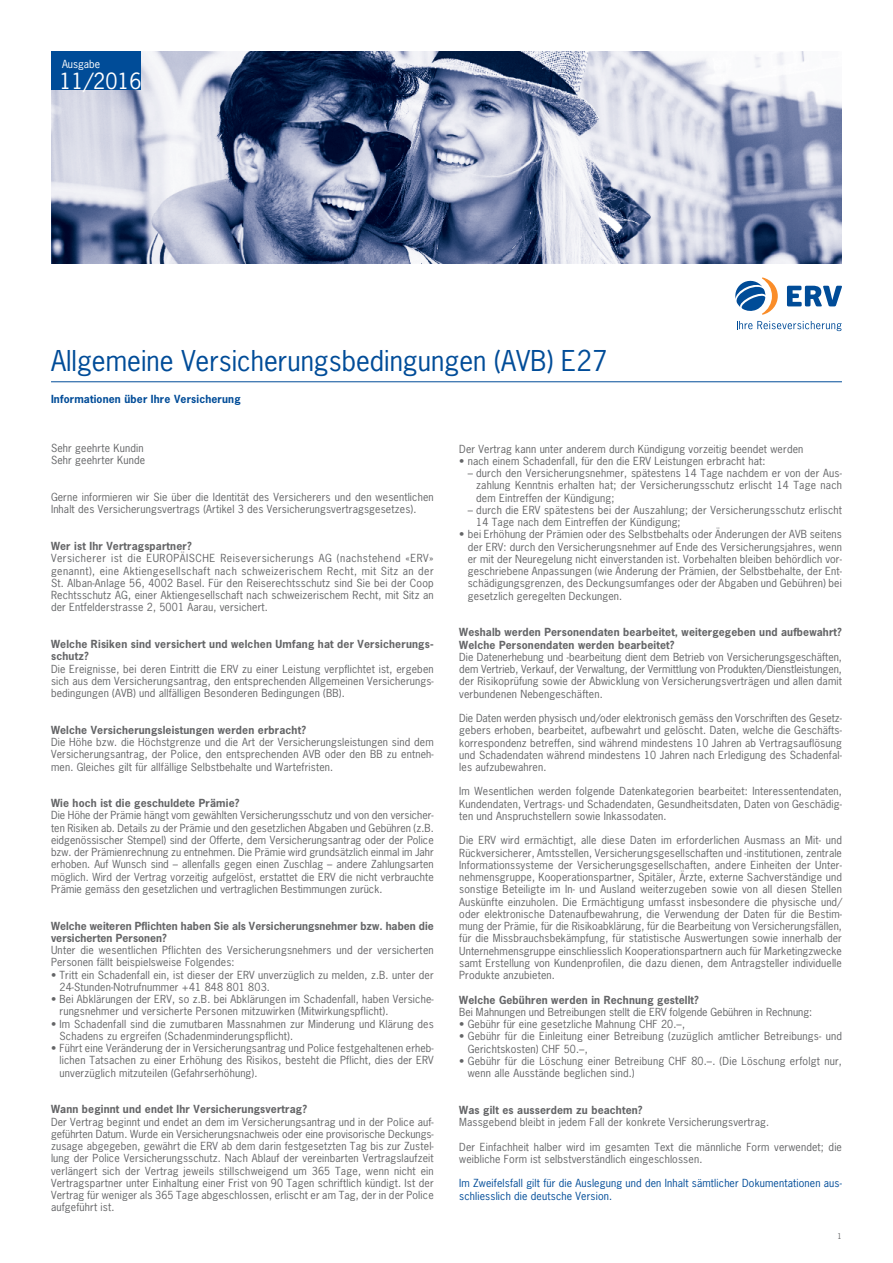
<style>
.page{position:relative;width:893px;height:1263px;background:#fff}
.page>*{position:absolute;margin:0;border:0;box-sizing:border-box;transform-origin:0 0}
.t1{font:27px "News Gothic Std";color:#004c98}
.t2{font:21px "News Gothic Std";color:#fff}
.t3{font:10.5px/12.3px "News Gothic Std";letter-spacing:.015em;color:#646567;text-align:justify}
.t4{font:700 10.5px/12.3px "News Gothic Std";letter-spacing:.015em;color:#646567}
.t5{font:10.5px/12.3px "News Gothic Std";letter-spacing:.015em;color:#004c98}
.t6{font:700 10.5px "News Gothic Std";letter-spacing:.015em;color:#004c98}
.t7{font:10.5px "News Gothic Std";color:#fff}
.t8{font:7.5px "News Gothic Std";color:#646567}
</style>
<div class="page">
<img style="left:51px;top:51px;width:791px;height:213px">
<hr style="left:51px;top:381px;width:791px;height:1px;background:#004c98">
<div style="left:51px;top:51px;width:89px;height:38px;background:#004c98"></div>
<svg style="left:787px;top:286px;width:55px;height:20px"></svg>
<svg style="left:737px;top:321px;width:104px;height:10px"></svg>
<svg style="left:735px;top:277px;width:43px;height:38px"></svg>
<p class="t7" style="left:62px;top:58px;width:40px">Ausgabe</p>
<h2 class="t2" style="left:60px;top:68px;width:84px">11/2016</h2>
<h1 class="t1" style="left:51px;top:343px;width:558px">Allgemeine Versicherungsbedingungen (AVB) E27</h1>
<p class="t6" style="left:51px;top:392px;width:191px">Informationen über Ihre Versicherung</p>
<p class="t3" style="left:51px;top:442px;width:96px">Sehr geehrte Kundin<br>Sehr geehrter Kunde</p>
<p class="t3" style="left:51px;top:491px;width:384px">Gerne informieren wir Sie über die Identität des Versicherers und den wesentlichen<br>Inhalt des Versicherungsvertrags (Artikel 3 des Versicherungsvertragsgesetzes).</p>
<p class="t4" style="left:51px;top:540px;width:142px">Wer ist Ihr Vertragspartner?</p>
<p class="t3" style="left:51px;top:552px;width:384px">Versicherer ist die EUROPÄISCHE Reiseversicherungs AG (nachstehend «ERV» genannt), eine Aktiengesellschaft nach schweizerischem Recht, mit Sitz an der St. Alban-Anlage 56, 4002 Basel. Für den Reiserechtsschutz sind Sie bei der Coop Rechtsschutz AG, einer Aktiengesellschaft nach schweizerischem Recht, mit Sitz an der Entfelderstrasse 2, 5001 Aarau, versichert.</p>
<p class="t4" style="left:51px;top:638px;width:384px">Welche Risiken sind versichert und welchen Umfang hat der Versicherungs&shy;schutz?</p>
<p class="t3" style="left:51px;top:662px;width:384px">Die Ereignisse, bei deren Eintritt die ERV zu einer Leistung verpflichtet ist, ergeben sich aus dem Versicherungsantrag, den entsprechenden Allgemeinen Versicherungs&shy;bedingungen (AVB) und allfälligen Besonderen Bedingungen (BB).</p>
<p class="t4" style="left:51px;top:723px;width:256px">Welche Versicherungsleistungen werden erbracht?</p>
<p class="t3" style="left:51px;top:736px;width:384px">Die Höhe bzw. die Höchstgrenze und die Art der Versicherungsleistungen sind dem Versicherungsantrag, der Police, den entsprechenden AVB oder den BB zu entneh&shy;men. Gleiches gilt für allfällige Selbstbehalte und Wartefristen.</p>
<p class="t4" style="left:51px;top:797px;width:190px">Wie hoch ist die geschuldete Prämie?</p>
<p class="t3" style="left:51px;top:809px;width:384px">Die Höhe der Prämie hängt vom gewählten Versicherungsschutz und von den versicher&shy;ten Risiken ab. Details zu der Prämie und den gesetzlichen Abgaben und Gebühren (z.B. eidgenössischer Stempel) sind der Offerte, dem Versicherungsantrag oder der Police bzw. der Prämienrechnung zu entnehmen. Die Prämie wird grundsätzlich einmal im Jahr erhoben. Auf Wunsch sind – allenfalls gegen einen Zuschlag – andere Zahlungsarten möglich. Wird der Vertrag vorzeitig aufgelöst, erstattet die ERV die nicht verbrauchte Prämie gemäss den gesetzlichen und vertraglichen Bestimmungen zurück.</p>
<p class="t4" style="left:51px;top:919px;width:384px">Welche weiteren Pflichten haben Sie als Versicherungsnehmer bzw. haben die versicherten Personen?</p>
<p class="t3" style="left:51px;top:944px;width:384px">Unter die wesentlichen Pflichten des Versicherungsnehmers und der versicherten<br>Personen fällt beispielsweise Folgendes:</p>
<p class="t3" style="left:60px;top:968px;width:376px;text-indent:-9px">• Tritt ein Schadenfall ein, ist dieser der ERV unverzüglich zu melden, z.B. unter der<br>24-Stunden-Notrufnummer +41 848 801 803.</p>
<p class="t3" style="left:60px;top:993px;width:376px;text-indent:-9px">• Bei Abklärungen der ERV, so z.B. bei Abklärungen im Schadenfall, haben Versiche&shy;rungsnehmer und versicherte Personen mitzuwirken (Mitwirkungspflicht).</p>
<p class="t3" style="left:60px;top:1017px;width:376px;text-indent:-9px">• Im Schadenfall sind die zumutbaren Massnahmen zur Minderung und Klärung des<br>Schadens zu ergreifen (Schadenminderungspflicht).</p>
<p class="t3" style="left:60px;top:1042px;width:376px;text-indent:-9px">• Führt eine Veränderung der in Versicherungsantrag und Police festgehaltenen erheb&shy;lichen Tatsachen zu einer Erhöhung des Risikos, besteht die Pflicht, dies der ERV unverzüglich mitzuteilen (Gefahrserhöhung).</p>
<p class="t4" style="left:51px;top:1103px;width:258px">Wann beginnt und endet Ihr Versicherungsvertrag?</p>
<p class="t3" style="left:51px;top:1115px;width:384px">Der Vertrag beginnt und endet an dem im Versicherungsantrag und in der Police auf&shy;geführten Datum. Wurde ein Versicherungsnachweis oder eine provisorische Deckungs&shy;zusage abgegeben, gewährt die ERV ab dem darin festgesetzten Tag bis zur Zustel&shy;lung der Police Versicherungsschutz. Nach Ablauf der vereinbarten Vertragslaufzeit verlängert sich der Vertrag jeweils stillschweigend um 365 Tage, wenn nicht ein Vertragspartner unter Einhaltung einer Frist von 90 Tagen schriftlich kündigt. Ist der Vertrag für weniger als 365 Tage abgeschlossen, erlischt er am Tag, der in der Police aufgeführt ist.</p>
<p class="t3" style="left:459px;top:442px;width:346px">Der Vertrag kann unter anderem durch Kündigung vorzeitig beendet werden</p>
<p class="t3" style="left:459px;top:455px;width:308px">• nach einem Schadenfall, für den die ERV Leistungen erbracht hat:</p>
<p class="t3" style="left:476px;top:467px;width:367px;text-indent:-9px">– durch den Versicherungsnehmer, spätestens 14 Tage nachdem er von der Aus&shy;zahlung Kenntnis erhalten hat; der Versicherungsschutz erlischt 14 Tage nach dem Eintreffen der Kündigung;</p>
<p class="t3" style="left:476px;top:504px;width:367px;text-indent:-9px">– durch die ERV spätestens bei der Auszahlung; der Versicherungsschutz erlischt<br>14 Tage nach dem Eintreffen der Kündigung;</p>
<p class="t3" style="left:468px;top:528px;width:376px;text-indent:-9px">• bei Erhöhung der Prämien oder des Selbstbehalts oder Änderungen der AVB seitens der ERV: durch den Versicherungsnehmer auf Ende des Versicherungsjahres, wenn er mit der Neuregelung nicht einverstanden ist. Vorbehalten bleiben behördlich vor&shy;geschriebene Anpassungen (wie Änderung der Prämien, der Selbstbehalte, der Ent&shy;schädigungsgrenzen, des Deckungsumfanges oder der Abgaben und Gebühren) bei gesetzlich geregelten Deckungen.</p>
<p class="t4" style="left:459px;top:626px;width:384px">Weshalb werden Personendaten bearbeitet, weitergegeben und aufbewahrt?<br>Welche Personendaten werden bearbeitet?</p>
<p class="t3" style="left:459px;top:651px;width:384px">Die Datenerhebung und -bearbeitung dient dem Betrieb von Versicherungsgeschäften, dem Vertrieb, Verkauf, der Verwaltung, der Vermittlung von Produkten/Dienstleistungen, der Risikoprüfung sowie der Abwicklung von Versicherungsverträgen und allen damit verbundenen Nebengeschäften.</p>
<p class="t3" style="left:459px;top:712px;width:384px">Die Daten werden physisch und/oder elektronisch gemäss den Vorschriften des Gesetz&shy;gebers erhoben, bearbeitet, aufbewahrt und gelöscht. Daten, welche die Geschäfts&shy;korrespondenz betreffen, sind während mindestens 10 Jahren ab Vertragsauflösung und Schadendaten während mindestens 10 Jahren nach Erledigung des Schadenfal&shy;les aufzubewahren.</p>
<p class="t3" style="left:459px;top:785px;width:384px">Im Wesentlichen werden folgende Datenkategorien bearbeitet: Interessentendaten, Kundendaten, Vertrags- und Schadendaten, Gesundheitsdaten, Daten von Geschädig&shy;ten und Anspruchstellern sowie Inkassodaten.</p>
<p class="t3" style="left:459px;top:834px;width:384px">Die ERV wird ermächtigt, alle diese Daten im erforderlichen Ausmass an Mit- und Rückversicherer, Amtsstellen, Versicherungsgesellschaften und -institutionen, zentrale Informationssysteme der Versicherungsgesellschaften, andere Einheiten der Unter&shy;nehmensgruppe, Kooperationspartner, Spitäler, Ärzte, externe Sachverständige und sonstige Beteiligte im In- und Ausland weiterzugeben sowie von all diesen Stellen Auskünfte einzuholen. Die Ermächtigung umfasst insbesondere die physische und/ oder elektronische Datenaufbewahrung, die Verwendung der Daten für die Bestim&shy;mung der Prämie, für die Risikoabklärung, für die Bearbeitung von Versicherungsfällen, für die Missbrauchsbekämpfung, für statistische Auswertungen sowie innerhalb der Unternehmensgruppe einschliesslich Kooperationspartnern auch für Marketingzwecke samt Erstellung von Kundenprofilen, die dazu dienen, dem Antragsteller individuelle Produkte anzubieten.</p>
<p class="t4" style="left:459px;top:993px;width:241px">Welche Gebühren werden in Rechnung gestellt?</p>
<p class="t3" style="left:459px;top:1006px;width:354px">Bei Mahnungen und Betreibungen stellt die ERV folgende Gebühren in Rechnung:</p>
<p class="t3" style="left:459px;top:1018px;width:227px">• Gebühr für eine gesetzliche Mahnung CHF 20.–,</p>
<p class="t3" style="left:468px;top:1030px;width:376px;text-indent:-9px">• Gebühr für die Einleitung einer Betreibung (zuzüglich amtlicher Betreibungs- und<br>Gerichtskosten) CHF 50.–,</p>
<p class="t3" style="left:468px;top:1055px;width:376px;text-indent:-9px">• Gebühr für die Löschung einer Betreibung CHF 80.–. (Die Löschung erfolgt nur, wenn alle Ausstände beglichen sind.)</p>
<p class="t4" style="left:459px;top:1103px;width:185px">Was gilt es ausserdem zu beachten?</p>
<p class="t3" style="left:459px;top:1116px;width:311px">Massgebend bleibt in jedem Fall der konkrete Versicherungsvertrag.</p>
<p class="t3" style="left:459px;top:1140px;width:384px">Der Einfachheit halber wird im gesamten Text die männliche Form verwendet; die weibliche Form ist selbstverständlich eingeschlossen.</p>
<p class="t5" style="left:459px;top:1177px;width:384px">Im Zweifelsfall gilt für die Auslegung und den Inhalt sämtlicher Dokumentationen aus&shy;schliesslich die deutsche Version.</p>
<p class="t8" style="left:838px;top:1231px;width:6px">1</p>
</div>
